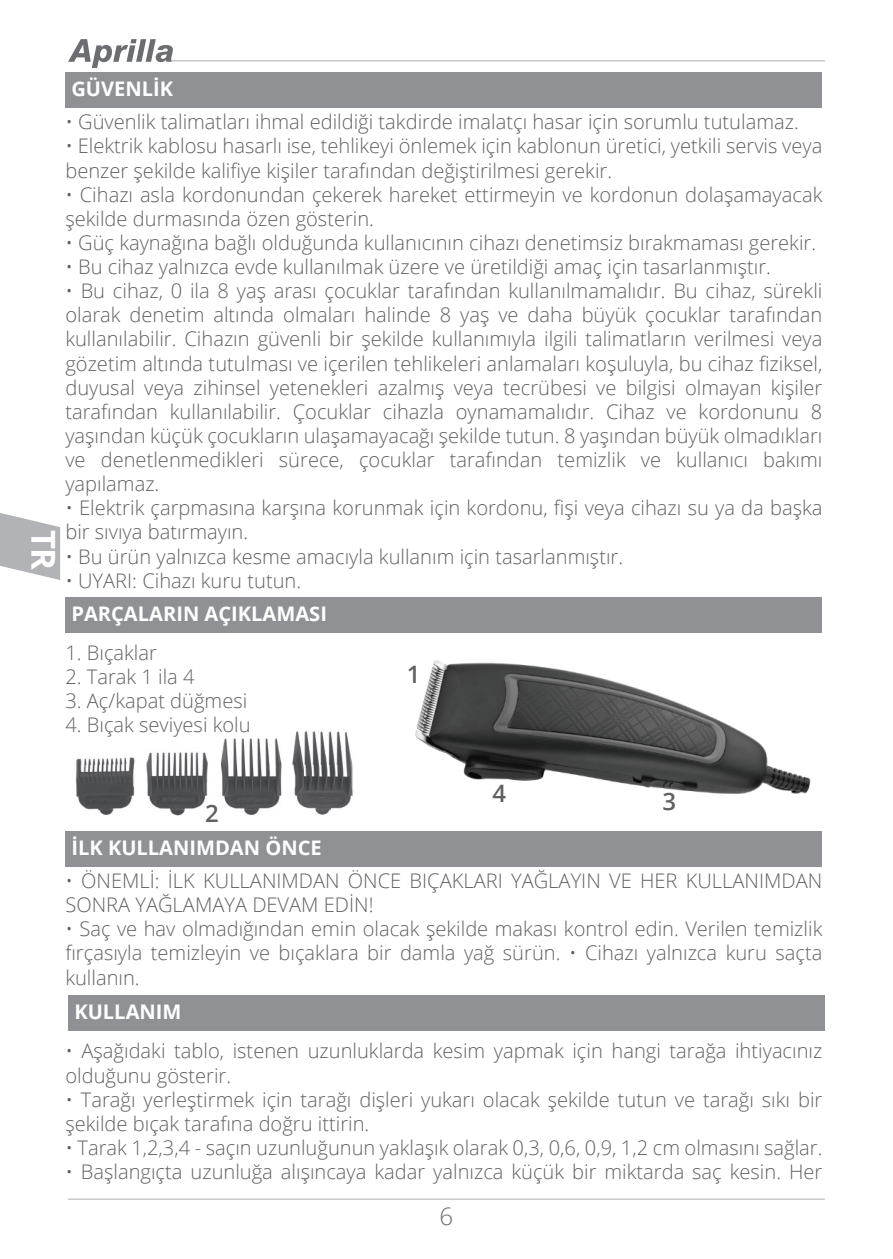
<style>
.page{position:relative;width:893px;height:1259px;background:#fff}
.page>*{position:absolute;margin:0;border:0;box-sizing:border-box;transform-origin:0 0}
.t1{font:700 33px "Open Sans";color:#fff}
.t2{font:600 24px "Open Sans";color:#616164}
.t3{font:300 24px "Open Sans";color:#6c6d70}
.t4{font:300 20.1px/24px "Open Sans";color:#616164}
.t5{font:700 20.1px "Open Sans";color:#fff}
</style>
<div class="page">
<hr style="left:168px;top:60px;width:657px;height:1px;background:#c7c8ca">
<hr style="left:68px;top:1198px;width:757px;height:2px;background:#c7c8ca">
<svg style="left:68px;top:39px;width:105px;height:29px"></svg>
<svg style="left:0;top:513px;width:60px;height:67px"></svg>
<div style="left:65px;top:72px;width:757px;height:36px;background:#8f9194"></div>
<div style="left:65px;top:831px;width:757px;height:35px;background:#8f9194"></div>
<div style="left:65px;top:596px;width:757px;height:36px;background:#8f9194"></div>
<div style="left:68px;top:995px;width:757px;height:36px;background:#8f9194"></div>
<img style="left:75px;top:731px;width:278px;height:85px">
<img style="left:415px;top:660px;width:396px;height:134px">
<h1 class="t1" style="left:67px;top:530px;width:41px;rotate:90deg">TR</h1>
<p class="t5" style="left:71px;top:75px;width:103px">GÜVENLİK</p>
<p class="t4" style="left:65px;top:109px;width:735px">• Güvenlik talimatları ihmal edildiği takdirde imalatçı hasar için sorumlu tutulamaz.</p>
<p class="t4" style="left:65px;top:133px;width:758px">• Elektrik kablosu hasarlı ise, tehlikeyi önlemek için kablonun üretici, yetkili servis veya benzer şekilde kalifiye kişiler tarafından değiştirilmesi gerekir.</p>
<p class="t4" style="left:65px;top:182px;width:758px">• Cihazı asla kordonundan çekerek hareket ettirmeyin ve kordonun dolaşamayacak şekilde durmasında özen gösterin.</p>
<p class="t4" style="left:65px;top:230px;width:752px">• Güç kaynağına bağlı olduğunda kullanıcının cihazı denetimsiz bırakmaması gerekir.</p>
<p class="t4" style="left:65px;top:254px;width:707px">• Bu cihaz yalnızca evde kullanılmak üzere ve üretildiği amaç için tasarlanmıştır.</p>
<p class="t4" style="left:65px;top:278px;width:758px;text-align:justify">• Bu cihaz, 0 ila 8 yaş arası çocuklar tarafından kullanılmamalıdır. Bu cihaz, sürekli olarak denetim altında olmaları halinde 8 yaş ve daha büyük çocuklar tarafından kullanılabilir. Cihazın güvenli bir şekilde kullanımıyla ilgili talimatların verilmesi veya gözetim altında tutulması ve içerilen tehlikeleri anlamaları koşuluyla, bu cihaz fiziksel, duyusal veya zihinsel yetenekleri azalmış veya tecrübesi ve bilgisi olmayan kişiler tarafından kullanılabilir. Çocuklar cihazla oynamamalıdır. Cihaz ve kordonunu 8 yaşından küçük çocukların ulaşamayacağı şekilde tutun. 8 yaşından büyük olmadıkları ve denetlenmedikleri sürece, çocuklar tarafından temizlik ve kullanıcı bakımı yapılamaz.</p>
<p class="t4" style="left:65px;top:495px;width:758px">• Elektrik çarpmasına karşına korunmak için kordonu, fişi veya cihazı su ya da başka bir sıvıya batırmayın.</p>
<p class="t4" style="left:65px;top:544px;width:559px">• Bu ürün yalnızca kesme amacıyla kullanım için tasarlanmıştır.</p>
<p class="t4" style="left:65px;top:568px;width:237px">• UYARI: Cihazı kuru tutun.</p>
<p class="t5" style="left:71px;top:599px;width:257px">PARÇALARIN AÇIKLAMASI</p>
<p class="t4" style="left:65px;top:640px;width:93px">1. Bıçaklar</p>
<p class="t4" style="left:65px;top:664px;width:131px">2. Tarak 1 ila 4</p>
<p class="t4" style="left:65px;top:688px;width:183px">3. Aç/kapat düğmesi</p>
<p class="t4" style="left:65px;top:712px;width:187px">4. Bıçak seviyesi kolu</p>
<p class="t2" style="left:407px;top:658px;width:15px">1</p>
<p class="t2" style="left:205px;top:796px;width:15px">2</p>
<p class="t5" style="left:71px;top:833px;width:252px">İLK KULLANIMDAN ÖNCE</p>
<p class="t2" style="left:492px;top:776px;width:15px">4</p>
<p class="t2" style="left:662px;top:784px;width:15px">3</p>
<p class="t4" style="left:65px;top:868px;width:758px">• ÖNEMLİ: İLK KULLANIMDAN ÖNCE BIÇAKLARI YAĞLAYIN VE HER KULLANIMDAN<br>SONRA YAĞLAMAYA DEVAM EDİN!</p>
<p class="t4" style="left:65px;top:916px;width:758px;text-align:justify">• Saç ve hav olmadığından emin olacak şekilde makası kontrol edin. Verilen temizlik fırçasıyla temizleyin ve bıçaklara bir damla yağ sürün. • Cihazı yalnızca kuru saçta kullanın.</p>
<p class="t5" style="left:74px;top:998px;width:109px">KULLANIM</p>
<p class="t4" style="left:65px;top:1038px;width:758px">• Aşağıdaki tablo, istenen uzunluklarda kesim yapmak için hangi tarağa ihtiyacınız olduğunu gösterir.</p>
<p class="t4" style="left:65px;top:1087px;width:758px">• Tarağı yerleştirmek için tarağı dişleri yukarı olacak şekilde tutun ve tarağı sıkı bir şekilde bıçak tarafına doğru ittirin.</p>
<p class="t4" style="left:65px;top:1135px;width:759px">• Tarak 1,2,3,4 - saçın uzunluğunun yaklaşık olarak 0,3, 0,6, 0,9, 1,2 cm olmasını sağlar.</p>
<p class="t4" style="left:65px;top:1159px;width:758px">• Başlangıçta uzunluğa alışıncaya kadar yalnızca küçük bir miktarda saç kesin. Her</p>
<p class="t3" style="left:440px;top:1200px;width:15px">6</p>
</div>
